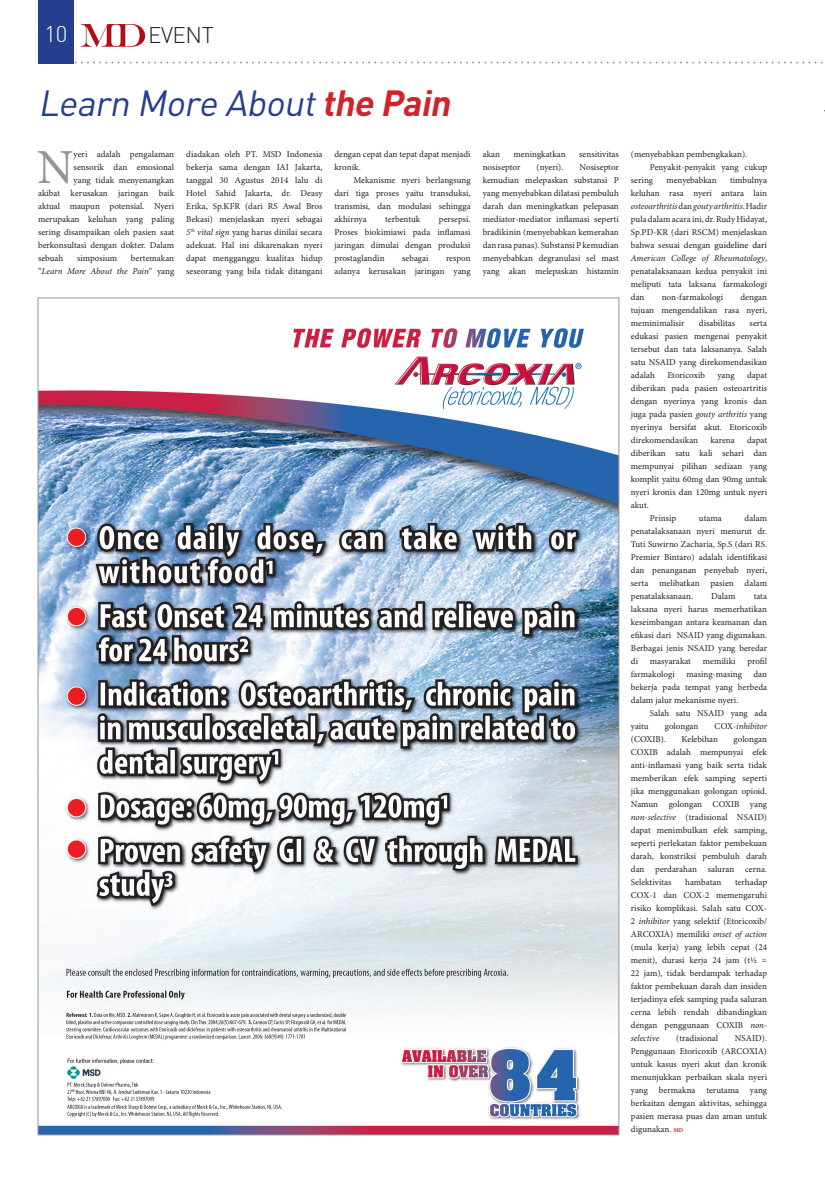
<style>
.page{position:relative;width:825px;height:1193px;background:#fff}
.page>*{position:absolute;margin:0;border:0;box-sizing:border-box;transform-origin:0 0}
.t1{font:49px "Minion Pro";color:#939598}
.t2{font:italic 36px "DIN";color:#253f8e}
.t3{font:300 22.4px "DIN";letter-spacing:-.02em;color:#231f20}
.t4{font:300 22.4px "DIN";color:#fff}
.t5{font:9px/13px "Minion Pro";letter-spacing:.005em;color:#231f20;text-align:justify}
.t6{font:italic 9px/13px "Minion Pro";letter-spacing:-.01em;color:#231f20;text-align:right}
.s1{font-weight:700;color:#d1232a}
.s2{font-style:italic}
.s3{font-style:normal}
.s4{font-weight:500}
.s5{font-weight:700;font-size:6px;color:#d1232a}
</style>
<div class="page">
<svg style="left:74px;top:62px;width:749px;height:2px"></svg>
<div style="left:38px;top:0;width:36px;height:64px;background:#253f8e"></div>
<svg style="left:81px;top:24px;width:64px;height:23px"></svg>
<img style="left:40px;top:328px;width:577px;height:805px">
<p class="t4" style="left:44px;top:20px;width:25px">10</p>
<p class="t3" style="left:148px;top:21px;width:67px">EVENT</p>
<p class="t2" style="left:38px;top:81px;width:421px">Learn More About <span class="s1">the Pain</span></p>
<p class="t1" style="left:37px;top:134px;width:38px">N</p>
<p class="t5" style="left:74px;top:147px;width:102px">yeri adalah pengalaman</p>
<p class="t5" style="left:186px;top:147px;width:138px">diadakan oleh PT. MSD Indonesia bekerja sama dengan IAI Jakarta, tanggal 30 Agustus 2014 lalu di Hotel Sahid Jakarta, dr. Deasy Erika, Sp.KFR (dari RS Awal Bros Bekasi) menjelaskan nyeri sebagai <span class="s2">5</span><sup>th</sup> <span class="s2">vital sign</span> yang harus dinilai secara adekuat. Hal ini dikarenakan nyeri dapat mengganggu kualitas hidup seseorang yang bila tidak ditangani</p>
<p class="t5" style="left:334px;top:147px;width:138px">dengan cepat dan tepat dapat menjadi kronik.</p>
<p class="t5" style="left:74px;top:160px;width:102px">sensorik dan emosional</p>
<p class="t5" style="left:74px;top:173px;width:102px">yang tidak menyenangkan</p>
<p class="t5" style="left:38px;top:186px;width:138px">akibat kerusakan jaringan baik</p>
<p class="t5" style="left:38px;top:199px;width:138px">aktual maupun potensial. Nyeri</p>
<p class="t5" style="left:38px;top:212px;width:138px">merupakan keluhan yang paling</p>
<p class="t5" style="left:38px;top:225px;width:138px">sering disampaikan oleh pasien saat</p>
<p class="t5" style="left:38px;top:238px;width:138px">berkonsultasi dengan dokter. Dalam</p>
<p class="t5" style="left:38px;top:251px;width:27px">sebuah</p>
<p class="t5" style="left:77px;top:251px;width:42px">simposium</p>
<p class="t5" style="left:334px;top:173px;width:138px;text-indent:19px">Mekanisme nyeri berlangsung dari tiga proses yaitu transduksi, transmisi, dan modulasi sehingga akhirnya</p>
<p class="t5" style="left:385px;top:212px;width:37px">terbentuk</p>
<p class="t5" style="left:334px;top:212px;width:138px;text-indent:104px">persepsi.<br>Proses biokimiawi pada inflamasi jaringan dimulai dengan produksi prostaglandin</p>
<p class="t6" style="left:38px;top:251px;width:138px"><span class="s3">bertemakan<br>“</span>Learn More About the Pain<span class="s3">“ yang</span></p>
<p class="t5" style="left:402px;top:251px;width:28px">sebagai</p>
<p class="t5" style="left:334px;top:251px;width:138px;text-align:right">respon<br>adanya kerusakan jaringan yang</p>
<p class="t5" style="left:482px;top:147px;width:19px">akan</p>
<p class="t5" style="left:513px;top:147px;width:54px">meningkatkan</p>
<p class="t5" style="left:579px;top:147px;width:41px">sensitivitas</p>
<p class="t5" style="left:482px;top:160px;width:39px">nosiseptor</p>
<p class="t5" style="left:536px;top:160px;width:28px">(nyeri).</p>
<p class="t5" style="left:482px;top:160px;width:138px;text-indent:97px">Nosiseptor kemudian melepaskan substansi P yang menyebabkan dilatasi pembuluh darah dan meningkatkan pelepasan mediator-mediator inflamasi seperti bradikinin (menyebabkan kemerahan dan rasa panas). Substansi P kemudian menyebabkan degranulasi sel mast yang akan melepaskan histamin</p>
<p class="t5" style="left:630px;top:147px;width:118px">(menyebabkan pembengkakan).</p>
<p class="t5" style="left:630px;top:160px;width:138px;text-indent:19px">Penyakit-penyakit yang cukup sering</p>
<p class="t5" style="left:630px;top:173px;width:138px;text-indent:99px">timbulnya keluhan rasa nyeri antara lain <span class="s2">osteoarthritis</span> dan <span class="s2">gouty arthritis</span>. Hadir pula dalam acara ini, dr. Rudy Hidayat, Sp.PD-KR (dari RSCM) menjelaskan bahwa sesuai dengan <span class="s4">guideline dari </span><span class="s2">American College of Rheumatology</span>, penatalaksanaan kedua penyakit ini meliputi tata laksana farmakologi dan</p>
<p class="t5" style="left:666px;top:173px;width:52px">menyebabkan</p>
<p class="t5" style="left:630px;top:290px;width:138px;text-indent:110px">dengan tujuan mengendalikan rasa nyeri, meminimalisir</p>
<p class="t5" style="left:661px;top:290px;width:63px">non-farmakologi</p>
<p class="t5" style="left:698px;top:316px;width:38px">disabilitas</p>
<p class="t5" style="left:630px;top:316px;width:138px;text-indent:119px">serta edukasi pasien mengenai penyakit tersebut dan tata laksananya. Salah satu NSAID yang direkomendasikan adalah</p>
<p class="t5" style="left:630px;top:368px;width:138px;text-indent:116px">dapat diberikan pada pasien osteoartritis dengan nyerinya yang kronis dan juga pada pasien <span class="s2">gouty arthritis</span> yang nyerinya bersifat akut. Etoricoxib direkomendasikan</p>
<p class="t5" style="left:667px;top:368px;width:39px">Etoricoxib</p>
<p class="t5" style="left:717px;top:368px;width:19px">yang</p>
<p class="t5" style="left:630px;top:433px;width:138px;text-indent:116px">dapat diberikan satu kali sehari dan mempunyai pilihan sediaan yang komplit yaitu 60mg dan 90mg untuk nyeri kronis dan 120mg untuk nyeri akut.</p>
<p class="t5" style="left:649px;top:511px;width:28px">Prinsip</p>
<p class="t5" style="left:698px;top:511px;width:24px">utama</p>
<p class="t5" style="left:710px;top:433px;width:26px">karena</p>
<p class="t5" style="left:630px;top:511px;width:138px;text-indent:114px">dalam penatalaksanaan nyeri menurut dr.<br>Tuti Suwirno Zacharia, Sp.S (dari RS.<br>Premier Bintaro) adalah identifikasi dan penanganan penyebab nyeri, serta melibatkan pasien dalam penatalaksanaan.</p>
<p class="t5" style="left:711px;top:589px;width:26px">Dalam</p>
<p class="t5" style="left:630px;top:589px;width:138px;text-indent:123px">tata laksana nyeri harus memerhatikan keseimbangan antara keamanan dan efikasi dari NSAID yang digunakan.<br>Berbagai jenis NSAID yang beredar di</p>
<p class="t5" style="left:649px;top:654px;width:43px">masyarakat</p>
<p class="t5" style="left:702px;top:654px;width:34px">memiliki</p>
<p class="t5" style="left:747px;top:654px;width:21px">profil</p>
<p class="t5" style="left:630px;top:667px;width:45px">farmakologi</p>
<p class="t5" style="left:686px;top:667px;width:57px">masing-masing</p>
<p class="t5" style="left:630px;top:667px;width:138px;text-indent:122px">dan bekerja pada tempat yang berbeda dalam jalur mekanisme nyeri.</p>
<p class="t5" style="left:649px;top:706px;width:119px">Salah satu NSAID yang ada</p>
<p class="t5" style="left:630px;top:719px;width:19px">yaitu</p>
<p class="t5" style="left:664px;top:719px;width:35px">golongan</p>
<p class="t6" style="left:714px;top:719px;width:54px"><span class="s3">COX-</span>inhibitor</p>
<p class="t5" style="left:630px;top:732px;width:37px">(COXIB).</p>
<p class="t5" style="left:681px;top:732px;width:38px">Kelebihan</p>
<p class="t5" style="left:630px;top:732px;width:138px;text-indent:103px">golongan COXIB adalah mempunyai efek anti-inflamasi yang baik serta tidak memberikan efek samping seperti jika menggunakan golongan opioid.<br>Namun golongan COXIB yang <span class="s2">non-selective</span> (tradisional NSAID) dapat menimbulkan efek samping, seperti perlekatan faktor pembekuan darah, konstriksi pembuluh darah dan perdarahan saluran cerna.<br>Selektivitas</p>
<p class="t5" style="left:630px;top:875px;width:138px;text-indent:104px">terhadap COX-1 dan COX-2 memengaruhi risiko komplikasi. Salah satu COX-2 <span class="s2">inhibitor</span> yang selektif (Etoricoxib/ ARCOXIA) memiliki <span class="s2">onset of action </span>(mula kerja) yang lebih cepat (24 menit), durasi kerja 24 jam (t½ = 22 jam), tidak berdampak terhadap faktor pembekuan darah dan insiden terjadinya efek samping pada saluran cerna lebih rendah dibandingkan dengan penggunaan COXIB <span class="s2">non&shy;selective</span></p>
<p class="t5" style="left:685px;top:875px;width:38px">hambatan</p>
<p class="t5" style="left:676px;top:1031px;width:43px">(tradisional</p>
<p class="t5" style="left:630px;top:1031px;width:138px;text-indent:104px">NSAID).<br>Penggunaan Etoricoxib (ARCOXIA) untuk kasus nyeri akut dan kronik menunjukkan perbaikan skala nyeri yang bermakna terutama yang berkaitan dengan aktivitas, sehingga pasien merasa puas dan aman untuk digunakan. <span class="s5">MD</span></p>
</div>
